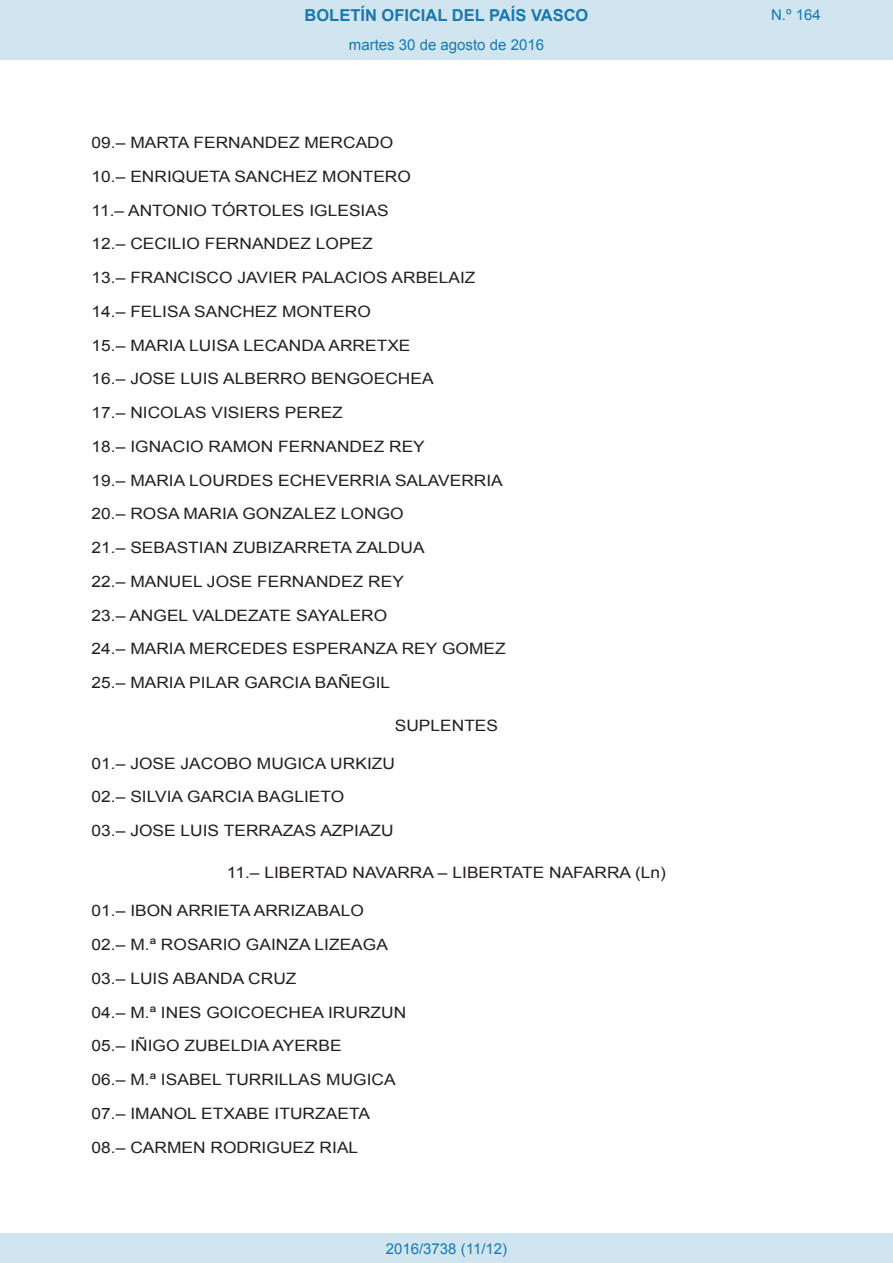
<style>
.page{position:relative;width:893px;height:1263px;background:#fff}
.page>*{position:absolute;margin:0;border:0;box-sizing:border-box;transform-origin:0 0}
.t1{font:700 16.5px "Arial";color:#1879ad}
.BOPVDetalle{font:15.6px "Arial";color:#231f20;scale:1.11 1}
.BOPVClaveMinusculas{font:15.6px "Arial";color:#231f20;scale:1.11 1}
.BOPVClave{font:15.6px "Arial";color:#231f20;scale:1.11 1}
.Paginacion_Centro{font:15px "Arial";color:#1879ad}
</style>
<div class="page">
<div style="left:0;top:0;width:893px;height:60px;background:#d0e5f0"></div>
<div style="left:0;top:1233px;width:893px;height:30px;background:#d0e5f0"></div>
<p class="t1" style="left:305px;top:4px;width:285px">BOLETÍN OFICIAL DEL PAÍS VASCO</p>
<p class="Paginacion_Centro" style="left:349px;top:35px;width:197px">martes 30 de agosto de 2016</p>
<p class="BOPVDetalle" style="left:92px;top:132px;width:273px">09.– MARTA FERNANDEZ MERCADO</p>
<p class="BOPVDetalle" style="left:92px;top:166px;width:289px">10.– ENRIQUETA SANCHEZ MONTERO</p>
<p class="BOPVDetalle" style="left:92px;top:200px;width:269px">11.– ANTONIO TÓRTOLES IGLESIAS</p>
<p class="BOPVDetalle" style="left:92px;top:234px;width:255px">12.– CECILIO FERNANDEZ LOPEZ</p>
<p class="BOPVDetalle" style="left:92px;top:267px;width:347px">13.– FRANCISCO JAVIER PALACIOS ARBELAIZ</p>
<p class="BOPVDetalle" style="left:92px;top:301px;width:253px">14.– FELISA SANCHEZ MONTERO</p>
<p class="BOPVDetalle" style="left:92px;top:335px;width:289px">15.– MARIA LUISA LECANDA ARRETXE</p>
<p class="BOPVDetalle" style="left:92px;top:369px;width:310px">16.– JOSE LUIS ALBERRO BENGOECHEA</p>
<p class="BOPVDetalle" style="left:92px;top:402px;width:228px">17.– NICOLAS VISIERS PEREZ</p>
<p class="BOPVDetalle" style="left:92px;top:436px;width:302px">18.– IGNACIO RAMON FERNANDEZ REY</p>
<p class="BOPVDetalle" style="left:92px;top:470px;width:372px">19.– MARIA LOURDES ECHEVERRIA SALAVERRIA</p>
<p class="BOPVDetalle" style="left:92px;top:504px;width:283px">20.– ROSA MARIA GONZALEZ LONGO</p>
<p class="BOPVDetalle" style="left:92px;top:537px;width:301px">21.– SEBASTIAN ZUBIZARRETA ZALDUA</p>
<p class="BOPVDetalle" style="left:92px;top:571px;width:283px">22.– MANUEL JOSE FERNANDEZ REY</p>
<p class="BOPVDetalle" style="left:92px;top:605px;width:268px">23.– ANGEL VALDEZATE SAYALERO</p>
<p class="BOPVDetalle" style="left:92px;top:639px;width:375px">24.– MARIA MERCEDES ESPERANZA REY GOMEZ</p>
<p class="BOPVDetalle" style="left:92px;top:672px;width:270px">25.– MARIA PILAR GARCIA BAÑEGIL</p>
<p class="BOPVClave" style="left:395px;top:715px;width:95px">SUPLENTES</p>
<p class="BOPVDetalle" style="left:92px;top:753px;width:275px">01.– JOSE JACOBO MUGICA URKIZU</p>
<p class="BOPVDetalle" style="left:92px;top:787px;width:229px">02.– SILVIA GARCIA BAGLIETO</p>
<p class="BOPVDetalle" style="left:92px;top:820px;width:274px">03.– JOSE LUIS TERRAZAS AZPIAZU</p>
<p class="BOPVClaveMinusculas" style="left:227px;top:863px;width:397px">11.– LIBERTAD NAVARRA – LIBERTATE NAFARRA (Ln)</p>
<p class="BOPVDetalle" style="left:92px;top:901px;width:247px">01.– IBON ARRIETA ARRIZABALO</p>
<p class="BOPVDetalle" style="left:92px;top:934px;width:268px">02.– M.ª ROSARIO GAINZA LIZEAGA</p>
<p class="BOPVDetalle" style="left:92px;top:968px;width:186px">03.– LUIS ABANDA CRUZ</p>
<p class="BOPVDetalle" style="left:92px;top:1002px;width:285px">04.– M.ª INES GOICOECHEA IRURZUN</p>
<p class="BOPVDetalle" style="left:92px;top:1036px;width:227px">05.– IÑIGO ZUBELDIA AYERBE</p>
<p class="BOPVDetalle" style="left:92px;top:1069px;width:275px">06.– M.ª ISABEL TURRILLAS MUGICA</p>
<p class="BOPVDetalle" style="left:92px;top:1103px;width:252px">07.– IMANOL ETXABE ITURZAETA</p>
<p class="BOPVDetalle" style="left:92px;top:1137px;width:242px">08.– CARMEN RODRIGUEZ RIAL</p>
<p class="Paginacion_Centro" style="left:386px;top:1238px;width:123px">2016/3738 (11/12)</p>
<p class="Paginacion_Centro" style="left:771px;top:5px;width:51px">N.º 164</p>
</div>
